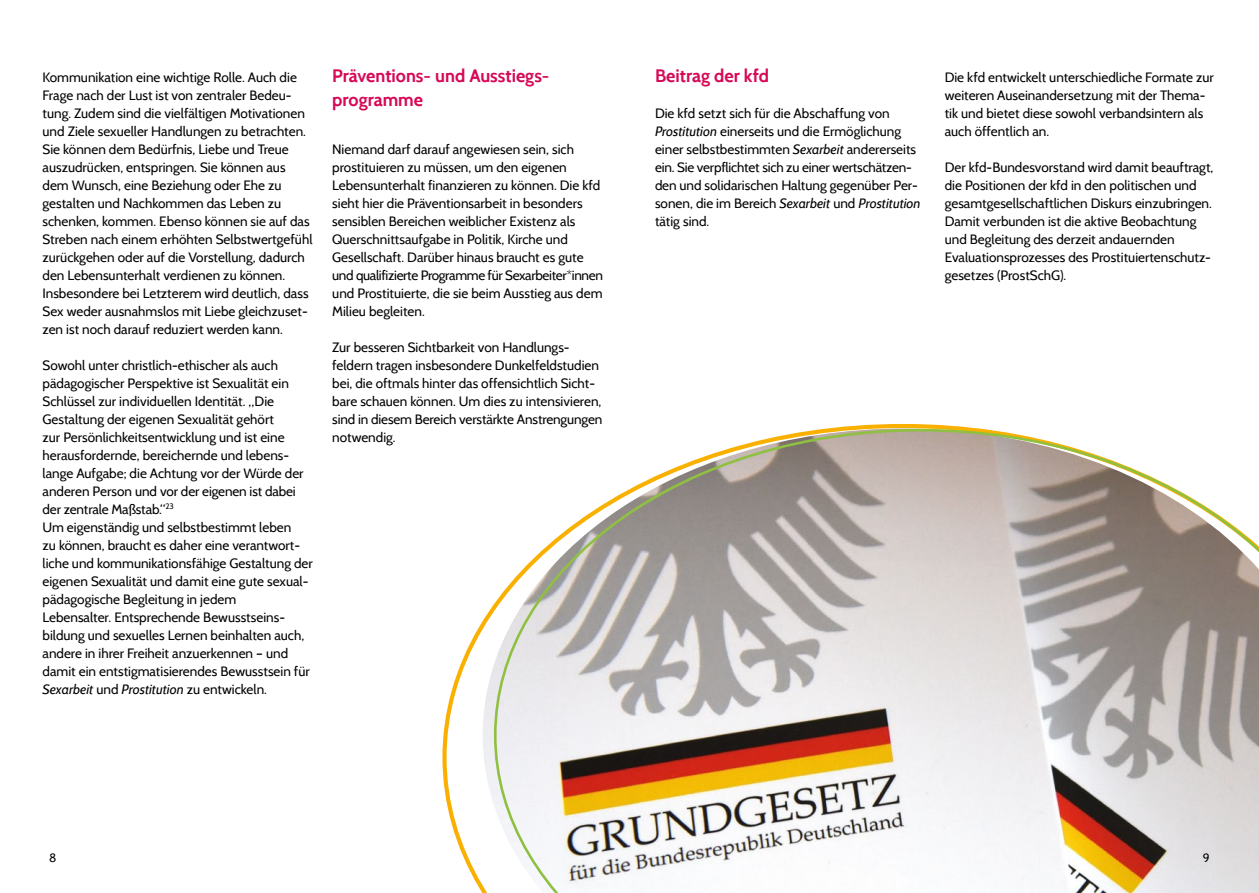
<style>
.page{position:relative;width:1259px;height:893px;background:#fff}
.page>*{position:absolute;margin:0;border:0;box-sizing:border-box;transform-origin:0 0}
.t1{font:700 18px/24px "Cabin";color:#d60956}
.t2{font:13.5px/18px "Cabin";color:#000}
.t3{font:12px "Cabin";color:#000}
.s1{font-style:italic}
</style>
<div class="page">
<svg style="left:442px;top:424px;width:540px;height:469px"></svg>
<svg style="left:494px;top:429px;width:765px;height:464px"></svg>
<p class="t2" style="left:43px;top:68px;width:271px">Kommunikation eine wichtige Rolle. Auch die Frage nach der Lust ist von zentraler Bedeu&shy;tung. Zudem sind die vielfältigen Motivationen und Ziele sexueller Handlungen zu betrachten.<br>Sie können dem Bedürfnis, Liebe und Treue auszudrücken, entspringen. Sie können aus dem Wunsch, eine Beziehung oder Ehe zu gestalten und Nachkommen das Leben zu schenken, kommen. Ebenso können sie auf das Streben nach einem erhöhten Selbstwertgefühl zurückgehen oder auf die Vorstellung, dadurch den Lebensunterhalt verdienen zu können.<br>Insbesondere bei Letzterem wird deutlich, dass Sex weder ausnahmslos mit Liebe gleichzuset&shy;zen ist noch darauf reduziert werden kann.</p>
<p class="t2" style="left:43px;top:356px;width:272px">Sowohl unter christlich-ethischer als auch pädagogischer Perspektive ist Sexualität ein Schlüssel zur individuellen Identität. „Die Gestaltung der eigenen Sexualität gehört<br>zur Persönlichkeitsentwicklung und ist eine herausfordernde, bereichernde und lebens&shy;lange Aufgabe; die Achtung vor der Würde der anderen Person und vor der eigenen ist dabei der zentrale Maßstab.“<sup>23<br></sup>Um eigenständig und selbstbestimmt leben<br>zu können, braucht es daher eine verantwort&shy;liche und kommunikationsfähige Gestaltung der eigenen Sexualität und damit eine gute sexual&shy;pädagogische Begleitung in jedem<br>Lebensalter. Entsprechende Bewusstseins&shy;bildung und sexuelles Lernen beinhalten auch, andere in ihrer Freiheit anzuerkennen – und damit ein entstigmatisierendes Bewusstsein für <span class="s1">Sexarbeit</span> und <span class="s1">Prostitution</span> zu entwickeln.</p>
<h1 class="t1" style="left:332px;top:64px;width:217px">Präventions- und Ausstiegs&shy;programme</h1>
<p class="t2" style="left:332px;top:140px;width:272px">Niemand darf darauf angewiesen sein, sich prostituieren zu müssen, um den eigenen Lebensunterhalt finanzieren zu können. Die kfd sieht hier die Präventionsarbeit in besonders sensiblen Bereichen weiblicher Existenz als Querschnittsaufgabe in Politik, Kirche und Gesellschaft. Darüber hinaus braucht es gute und qualifizierte Programme für Sexarbeiter*innen und Prostituierte, die sie beim Ausstieg aus dem Milieu begleiten.</p>
<p class="t2" style="left:332px;top:338px;width:272px">Zur besseren Sichtbarkeit von Handlungs&shy;feldern tragen insbesondere Dunkelfeldstudien bei, die oftmals hinter das offensichtlich Sicht&shy;bare schauen können. Um dies zu intensivieren, sind in diesem Bereich verstärkte Anstrengungen notwendig.</p>
<h1 class="t1" style="left:655px;top:64px;width:115px">Beitrag der kfd</h1>
<p class="t2" style="left:655px;top:104px;width:267px">Die kfd setzt sich für die Abschaffung von <span class="s1">Prostitution</span> einerseits und die Ermöglichung einer selbstbestimmten <span class="s1">Sexarbeit</span> andererseits ein. Sie verpflichtet sich zu einer wertschätzen&shy;den und solidarischen Haltung gegenüber Per&shy;sonen, die im Bereich <span class="s1">Sexarbeit</span> und <span class="s1">Prostitution </span>tätig sind.</p>
<p class="t2" style="left:944px;top:68px;width:271px">Die kfd entwickelt unterschiedliche Formate zur weiteren Auseinandersetzung mit der Thema&shy;tik und bietet diese sowohl verbandsintern als auch öffentlich an.</p>
<p class="t2" style="left:944px;top:158px;width:270px">Der kfd-Bundesvorstand wird damit beauftragt, die Positionen der kfd in den politischen und gesamtgesellschaftlichen Diskurs einzubringen.<br>Damit verbunden ist die aktive Beobachtung und Begleitung des derzeit andauernden Evaluationsprozesses des Prostituiertenschutz&shy;gesetzes (ProstSchG).</p>
<p class="t3" style="left:49px;top:850px;width:9px">8</p>
<p class="t3" style="left:1202px;top:850px;width:8px">9</p>
</div>
